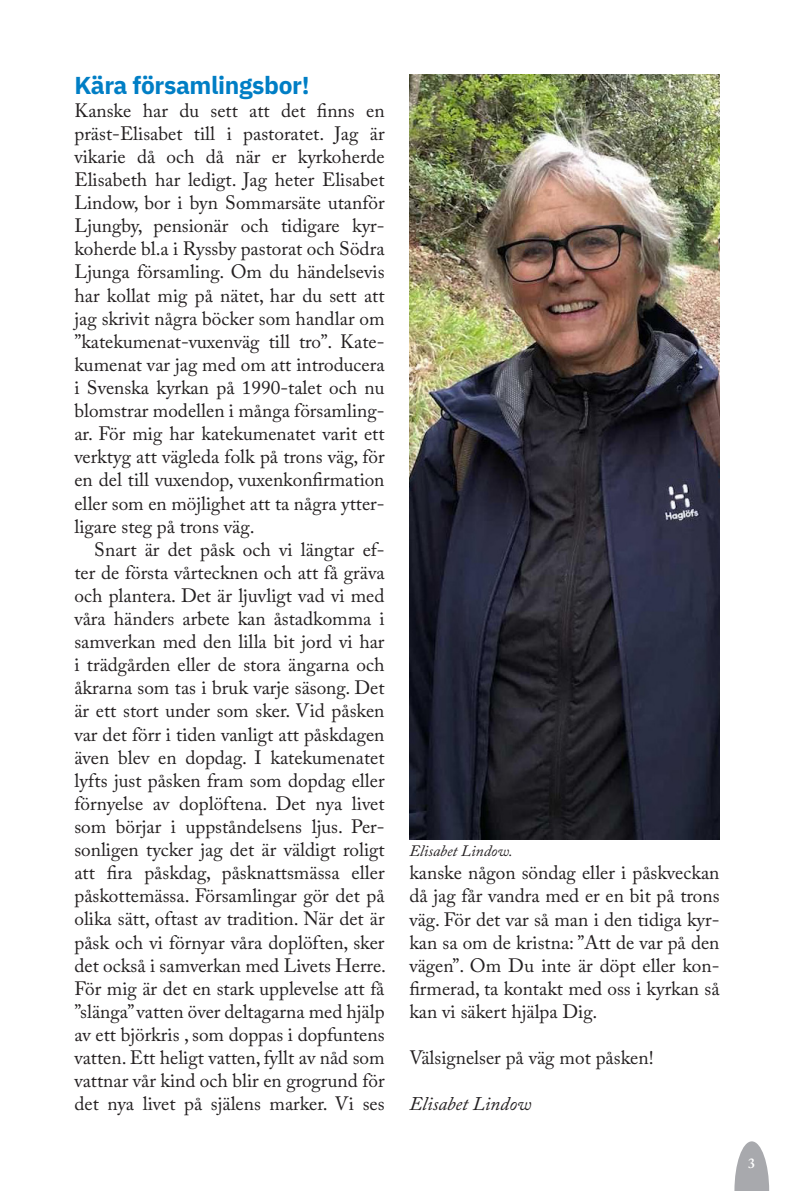
<style>
.page{position:relative;width:794px;height:1191px;background:#fff}
.page>*{position:absolute;margin:0;border:0;box-sizing:border-box;transform-origin:0 0}
.t1{font:700 24.5px "IBM Plex Sans";letter-spacing:-.015em;color:#007ec5}
.t2{font:19.25px/23.1px "Adobe Caslon Pro";color:#231f20;text-align:justify}
.t3{font:italic 19.25px "Adobe Caslon Pro";color:#231f20}
.t4{font:italic 15.75px "Adobe Caslon Pro";color:#231f20}
.t5{font:600 14px "Adobe Caslon Pro";color:#fff}
</style>
<div class="page">
<svg style="left:734px;top:1141px;width:35px;height:50px"></svg>
<img style="left:409px;top:74px;width:310px;height:765px">
<p class="t1" style="left:74px;top:65px;width:237px">Kära församlingsbor!</p>
<p class="t2" style="left:74px;top:98px;width:312px">Kanske har du sett att det finns en präst-Elisabet till i pastoratet. Jag är vikarie då och då när er kyrkoherde Elisabeth har ledigt. Jag heter Elisabet Lindow, bor i byn Sommarsäte utanför Ljungby, pensionär och tidigare kyr&shy;koherde bl.a i Ryssby pastorat och Södra Ljunga församling. Om du händelsevis har kollat mig på nätet, har du sett att jag skrivit några böcker som handlar om ”katekumenat-vuxenväg till tro”. Kate&shy;kumenat var jag med om att introducera i Svenska kyrkan på 1990-talet och nu blomstrar modellen i många församling&shy;ar. För mig har katekumenatet varit ett verktyg att vägleda folk på trons väg, för en del till vuxendop, vuxenkonfirmation eller som en möjlighet att ta några ytter&shy;ligare steg på trons väg.</p>
<p class="t2" style="left:74px;top:537px;width:313px;text-indent:20px">Snart är det påsk och vi längtar ef&shy;ter de första vårtecknen och att få gräva och plantera. Det är ljuvligt vad vi med våra händers arbete kan åstadkomma i samverkan med den lilla bit jord vi har i trädgården eller de stora ängarna och åkrarna som tas i bruk varje säsong. Det är ett stort under som sker. Vid påsken var det förr i tiden vanligt att påskdagen även blev en dopdag. I katekumenatet lyfts just påsken fram som dopdag eller förnyelse av doplöftena. Det nya livet som börjar i uppståndelsens ljus. Per&shy;sonligen tycker jag det är väldigt roligt att fira påskdag, påsknattsmässa eller påskottemässa. Församlingar gör det på olika sätt, oftast av tradition. När det är påsk och vi förnyar våra doplöften, sker det också i samverkan med Livets Herre.<br>För mig är det en stark upplevelse att få ”slänga” vatten över deltagarna med hjälp av ett björkris , som doppas i dopfuntens vatten. Ett heligt vatten, fyllt av nåd som vattnar vår kind och blir en grogrund för det nya livet på själens marker. Vi ses</p>
<p class="t4" style="left:409px;top:841px;width:105px">Elisabet Lindow.</p>
<p class="t2" style="left:409px;top:861px;width:312px">kanske någon söndag eller i påskveckan då jag får vandra med er en bit på trons väg. För det var så man i den tidiga kyr&shy;kan sa om de kristna: ”Att de var på den vägen”. Om Du inte är döpt eller kon&shy;firmerad, ta kontakt med oss i kyrkan så kan vi säkert hjälpa Dig.</p>
<p class="t2" style="left:409px;top:1046px;width:246px">Välsignelser på väg mot påsken!</p>
<p class="t3" style="left:409px;top:1092px;width:123px">Elisabet Lindow</p>
<p class="t5" style="left:748px;top:1155px;width:8px">3</p>
</div>
